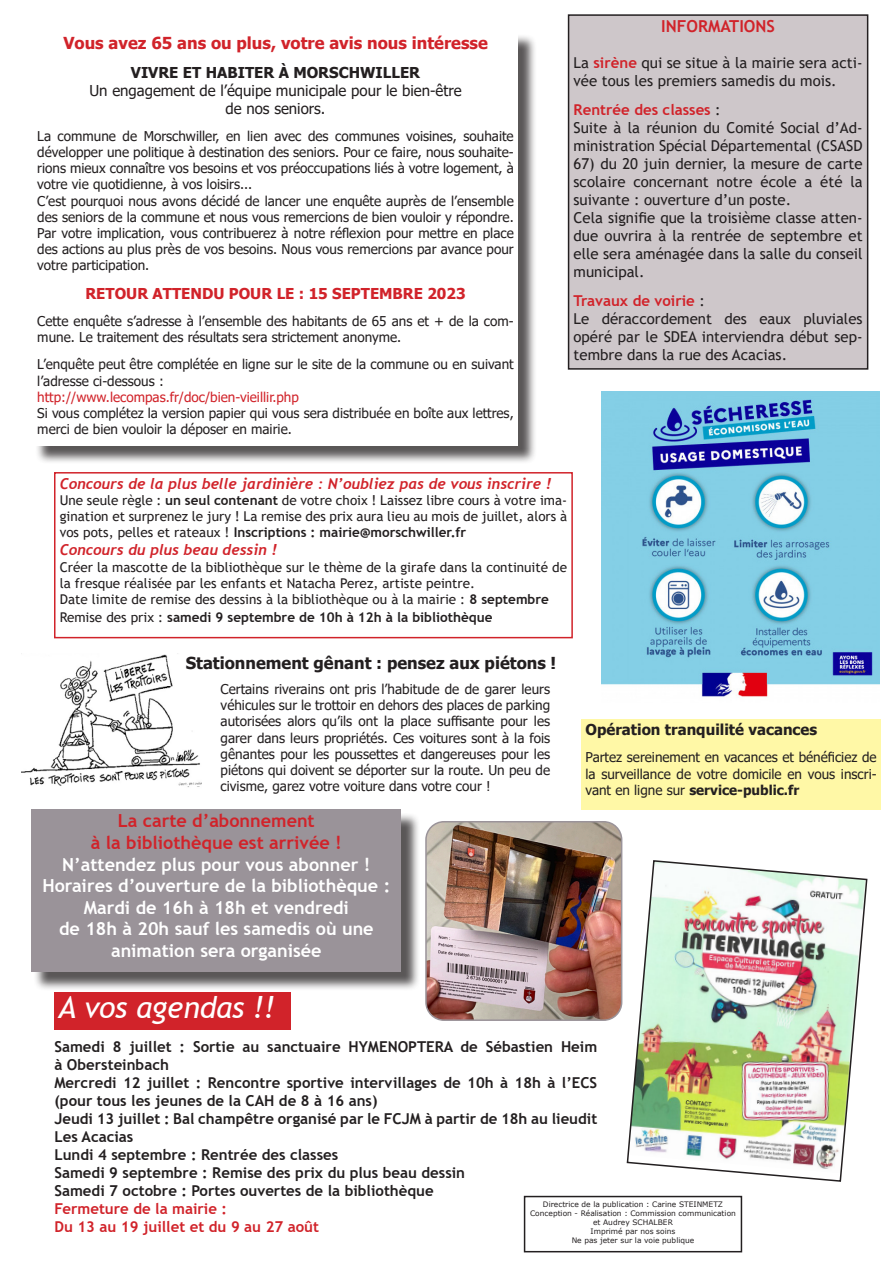
<style>
.page{position:relative;width:893px;height:1263px;background:#fff}
.page>*{position:absolute;margin:0;border:0;box-sizing:border-box;transform-origin:0 0}
.t1{font:italic 30px "Trebuchet MS";color:#fff}
.t2{font:700 18px "Trebuchet MS";color:#fff}
.t3{font:700 18px "Trebuchet MS";color:#d1232a}
.t4{font:700 16.5px "Tahoma";color:#d1232a}
.t5{font:700 16.5px "Tahoma";color:#231f20}
.t6{font:700 16.5px "Trebuchet MS";color:#d1232a}
.t7{font:15px/18px "Trebuchet MS";color:#231f20;text-align:justify}
.t8{font:700 15px/18px "Trebuchet MS";color:#231f20}
.t9{font:italic 700 15px "Trebuchet";color:#d1232a}
.t10{font:700 15px "Trebuchet MS";color:#d1232a}
.t11{font:15px "Tahoma";color:#231f20}
.t12{font:700 15px "Tahoma";color:#231f20}
.t13{font:700 15px "Tahoma";color:#d1232a}
.t14{font:13.5px/16.2px "Tahoma";color:#231f20;text-align:justify}
.t15{font:13.5px/16.2px "Trebuchet MS";color:#231f20;text-align:justify}
.t16{font:700 13.5px "Trebuchet MS";color:#231f20}
.t17{font:13.5px "Tahoma";color:#d1232a}
.t18{font:7.5px "Verdana";color:#231f20}
.s1{font-weight:700;color:#d1232a}
.s2{font-weight:400;color:#231f20}
.s3{font-weight:700}
.s4{font-weight:400}
</style>
<div class="page">
<div style="left:524px;top:1196px;width:218px;height:56px;border:2px solid #231f20"></div>
<div style="left:54px;top:992px;width:237px;height:37px;background:#d1232a"></div>
<div style="left:54px;top:472px;width:519px;height:166px;border:2px solid #d1232a"></div>
<img style="left:626px;top:860px;width:242px;height:322px">
<div style="left:35px;top:34px;width:502px;height:430px;background:#231f20;opacity:.75"></div>
<div style="left:33px;top:32px;width:485px;height:413px;background:#fff"></div>
<div style="left:569px;top:15px;width:299px;height:354px;background:#cec7ca"></div>
<div style="left:568px;top:14px;width:300px;height:356px;border:2px solid #231f20"></div>
<img style="left:602px;top:391px;width:277px;height:306px">
<div style="left:34px;top:812px;width:386px;height:179px;background:#231f20;opacity:.75"></div>
<div style="left:31px;top:810px;width:370px;height:162px;background:#9a9399"></div>
<img style="left:22px;top:654px;width:180px;height:133px">
<div style="left:181px;top:652px;width:380px;height:27px;background:#fff"></div>
<img style="left:428px;top:822px;width:194px;height:198px">
<div style="left:425px;top:821px;width:197px;height:200px;border:2px solid #9a9399;border-radius:18px"></div>
<div style="left:581px;top:720px;width:300px;height:90px;background:#fff8a6"></div>
<p class="t4" style="left:63px;top:31px;width:426px">Vous avez 65 ans ou plus, votre avis nous intéresse</p>
<p class="t12" style="left:131px;top:62px;width:291px">VIVRE ET HABITER À MORSCHWILLER</p>
<p class="t11" style="left:89px;top:80px;width:374px">Un engagement de l’équipe municipale pour le bien-être</p>
<p class="t11" style="left:226px;top:98px;width:101px">de nos seniors.</p>
<p class="t14" style="left:37px;top:129px;width:478px">La commune de Morschwiller, en lien avec des communes voisines, souhaite développer une politique à destination des seniors. Pour ce faire, nous souhaite&shy;rions mieux connaître vos besoins et vos préoccupations liés à votre logement, à votre vie quotidienne, à vos loisirs...</p>
<p class="t14" style="left:37px;top:193px;width:478px">C’est pourquoi nous avons décidé de lancer une enquête auprès de l’ensemble des seniors de la commune et nous vous remercions de bien vouloir y répondre.</p>
<p class="t14" style="left:37px;top:226px;width:478px">Par votre implication, vous contribuerez à notre réflexion pour mettre en place des actions au plus près de vos besoins. Nous vous remercions par avance pour votre participation.</p>
<p class="t13" style="left:85px;top:283px;width:382px">RETOUR ATTENDU POUR LE : 15 SEPTEMBRE 2023</p>
<p class="t14" style="left:37px;top:314px;width:478px">Cette enquête s’adresse à l’ensemble des habitants de 65 ans et + de la com&shy;mune. Le traitement des résultats sera strictement anonyme.</p>
<p class="t14" style="left:37px;top:357px;width:478px">L’enquête peut être complétée en ligne sur le site de la commune ou en suivant l’adresse ci-dessous :</p>
<p class="t17" style="left:37px;top:388px;width:263px">http://www.lecompas.fr/doc/bien-vieillir.php</p>
<p class="t14" style="left:37px;top:406px;width:478px">Si vous complétez la version papier qui vous sera distribuée en boîte aux lettres, merci de bien vouloir la déposer en mairie.</p>
<p class="t6" style="left:661px;top:16px;width:115px">INFORMATIONS</p>
<p class="t7" style="left:574px;top:54px;width:291px">La <span class="s1">sirène</span> qui se situe à la mairie sera acti&shy;vée tous les premiers samedis du mois.</p>
<p class="t10" style="left:574px;top:100px;width:149px">Rentrée des classes <span class="s2">:</span></p>
<p class="t7" style="left:574px;top:119px;width:291px">Suite à la réunion du Comité Social d’Ad&shy;ministration Spécial Départemental (CSASD</p>
<p class="t7" style="left:574px;top:155px;width:291px">67) du 20 juin dernier, la mesure de carte scolaire concernant notre école a été la suivante : ouverture d’un poste.</p>
<p class="t7" style="left:574px;top:209px;width:291px">Cela signifie que la troisième classe atten&shy;due ouvrira à la rentrée de septembre et elle sera aménagée dans la salle du conseil municipal.</p>
<p class="t10" style="left:574px;top:291px;width:133px">Travaux de voirie <span class="s2">:</span></p>
<p class="t7" style="left:574px;top:309px;width:291px">Le déraccordement des eaux pluviales opéré par le SDEA interviendra début sep&shy;tembre dans la rue des Acacias.</p>
<p class="t9" style="left:60px;top:474px;width:493px">Concours de la plus belle jardinière : N’oubliez pas de vous inscrire !</p>
<p class="t15" style="left:60px;top:492px;width:509px">Une seule règle : <span class="s3">un seul contenant</span> de votre choix ! Laissez libre cours à votre ima&shy;gination et surprenez le jury ! La remise des prix aura lieu au mois de juillet, alors à vos pots, pelles et rateaux ! <span class="s3">Inscriptions : mairie@morschwiller.fr</span></p>
<p class="t9" style="left:60px;top:541px;width:219px">Concours du plus beau dessin !</p>
<p class="t15" style="left:60px;top:559px;width:509px">Créer la mascotte de la bibliothèque sur le thème de la girafe dans la continuité de la fresque réalisée par les enfants et Natacha Perez, artiste peintre.</p>
<p class="t15" style="left:60px;top:591px;width:491px">Date limite de remise des dessins à la bibliothèque ou à la mairie : <span class="s3">8 septembre</span></p>
<p class="t16" style="left:60px;top:609px;width:434px"><span class="s4">Remise des prix :</span> samedi 9 septembre de 10h à 12h à la bibliothèque</p>
<p class="t5" style="left:186px;top:651px;width:372px">Stationnement gênant : pensez aux piétons !</p>
<p class="t14" style="left:221px;top:682px;width:331px">Certains riverains ont pris l’habitude de de garer leurs véhicules sur le trottoir en dehors des places de parking autorisées alors qu’ils ont la place suffisante pour les garer dans leurs propriétés. Ces voitures sont à la fois gênantes pour les poussettes et dangereuses pour les piétons qui doivent se déporter sur la route. Un peu de civisme, garez votre voiture dans votre cour !</p>
<p class="t3" style="left:118px;top:810px;width:198px">La carte d’abonnement</p>
<p class="t3" style="left:91px;top:831px;width:252px">à la bibliothèque est arrivée !</p>
<p class="t2" style="left:62px;top:853px;width:310px">N’attendez plus pour vous abonner !</p>
<p class="t2" style="left:42px;top:874px;width:349px">Horaires d’ouverture de la bibliothèque :</p>
<p class="t2" style="left:84px;top:896px;width:267px">Mardi de 16h à 18h et vendredi</p>
<p class="t2" style="left:59px;top:918px;width:316px">de 18h à 20h sauf les samedis où une</p>
<p class="t2" style="left:111px;top:939px;width:212px">animation sera organisée</p>
<p class="t1" style="left:58px;top:989px;width:219px">A vos agendas !!</p>
<p class="t12" style="left:585px;top:719px;width:233px">Opération tranquilité vacances</p>
<p class="t14" style="left:585px;top:750px;width:293px">Partez sereinement en vacances et bénéficiez de la surveillance de votre domicile en vous inscri&shy;vant en ligne sur <span class="s3">service-public.fr</span></p>
<p class="t8" style="left:54px;top:1038px;width:544px">Samedi 8 juillet : Sortie au sanctuaire HYMENOPTERA de Sébastien Heim à Obersteinbach</p>
<p class="t8" style="left:54px;top:1074px;width:544px">Mercredi 12 juillet : Rencontre sportive intervillages de 10h à 18h à l’ECS (pour tous les jeunes de la CAH de 8 à 16 ans)</p>
<p class="t8" style="left:54px;top:1110px;width:544px">Jeudi 13 juillet : Bal champêtre organisé par le FCJM à partir de 18h au lieudit<br>Les Acacias</p>
<p class="t8" style="left:54px;top:1146px;width:285px">Lundi 4 septembre : Rentrée des classes</p>
<p class="t8" style="left:54px;top:1164px;width:412px">Samedi 9 septembre : Remise des prix du plus beau dessin</p>
<p class="t8" style="left:54px;top:1182px;width:381px">Samedi 7 octobre : Portes ouvertes de la bibliothèque</p>
<p class="t10" style="left:54px;top:1200px;width:174px">Fermeture de la mairie :</p>
<p class="t10" style="left:54px;top:1218px;width:266px">Du 13 au 19 juillet et du 9 au 27 août</p>
<p class="t18" style="left:543px;top:1199px;width:182px">Directrice de la publication : Carine STEINMETZ</p>
<p class="t18" style="left:530px;top:1208px;width:207px">Conception - Réalisation : Commission communication</p>
<p class="t18" style="left:593px;top:1217px;width:81px">et Audrey SCHALBER</p>
<p class="t18" style="left:591px;top:1226px;width:86px">Imprimé par nos soins</p>
<p class="t18" style="left:572px;top:1235px;width:124px">Ne pas jeter sur la voie publique</p>
</div>
